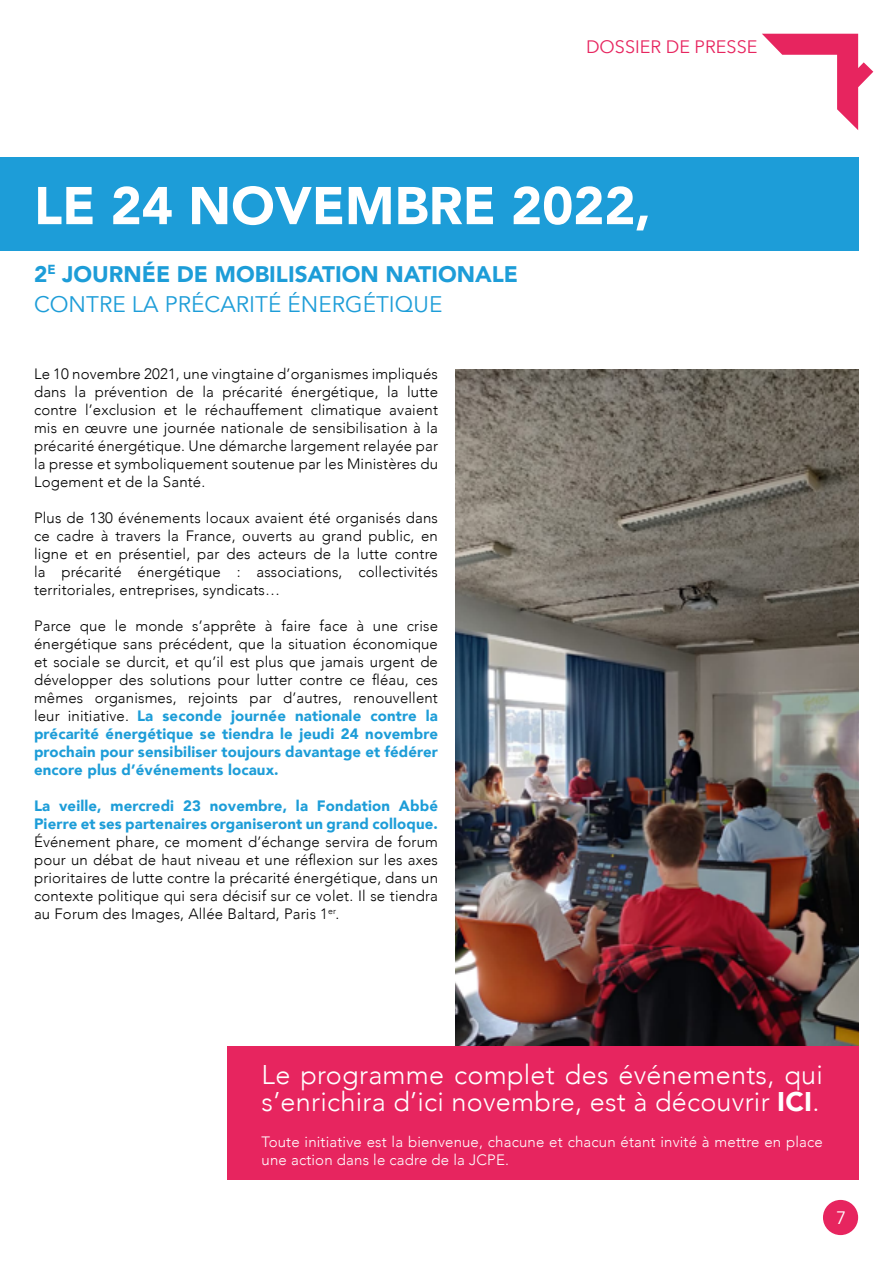
<style>
.page{position:relative;width:893px;height:1263px;background:#fff}
.page>*{position:absolute;margin:0;border:0;box-sizing:border-box;transform-origin:0 0}
.t1{font:900 52.5px "Avenir";color:#fff}
.t2{font:300 27px/27px "Avenir";letter-spacing:.01em;color:#fff}
.t3{font:900 22.5px/30px "Avenir";color:#1d9dd8}
.t4{font:18px "Avenir Next";color:#e7255f}
.t5{font:18px "Avenir Next";color:#fff}
.t6{font:300 15px/18px "Avenir";letter-spacing:.01em;color:#000;text-align:justify}
.t7{font:300 15px/18px "Avenir";letter-spacing:.01em;color:#fff}
.t8{font:900 15px/18px "Avenir";letter-spacing:.01em;color:#1d9dd8}
.s1{font-weight:400}
.s2{font-weight:900;color:#1d9dd8}
.s3{font-weight:900}
</style>
<div class="page">
<div style="left:0;top:157px;width:859px;height:94px;background:#1d9dd8"></div>
<img style="left:455px;top:370px;width:404px;height:676px">
<div style="left:227px;top:1046px;width:632px;height:133px;background:#e7255f"></div>
<div style="left:823px;top:1200px;width:35px;height:35px;background:#e7255f;border-radius:50%"></div>
<svg style="left:762px;top:34px;width:111px;height:96px"></svg>
<p class="t4" style="left:586px;top:31px;width:173px">DOSSIER DE PRESSE</p>
<h1 class="t1" style="left:34px;top:161px;width:619px">LE 24 NOVEMBRE 2022,</h1>
<h3 class="t3" style="left:34px;top:258px;width:485px">2<sup>E</sup> JOURNÉE DE MOBILISATION NATIONALE<br><span class="s1">CONTRE LA PRÉCARITÉ ÉNERGÉTIQUE</span></h3>
<p class="t6" style="left:34px;top:364px;width:405px">Le 10 novembre 2021, une vingtaine d’organismes impliqués dans la prévention de la précarité énergétique, la lutte contre l’exclusion et le réchauffement climatique avaient mis en œuvre une journée nationale de sensibilisation à la précarité énergétique. Une démarche largement relayée par la presse et symboliquement soutenue par les Ministères du Logement et de la Santé.</p>
<p class="t6" style="left:34px;top:508px;width:405px">Plus de 130 événements locaux avaient été organisés dans ce cadre à travers la France, ouverts au grand public, en ligne et en présentiel, par des acteurs de la lutte contre la précarité énergétique : associations, collectivités territoriales, entreprises, syndicats…</p>
<p class="t6" style="left:34px;top:616px;width:405px">Parce que le monde s’apprête à faire face à une crise énergétique sans précédent, que la situation économique et sociale se durcit, et qu’il est plus que jamais urgent de développer des solutions pour lutter contre ce fléau, ces mêmes organismes, rejoints par d’autres, renouvellent leur initiative. <span class="s2">La seconde journée nationale contre la précarité énergétique se tiendra le jeudi 24 novembre prochain pour sensibiliser toujours davantage et fédérer encore plus d’événements locaux.</span></p>
<p class="t8" style="left:34px;top:796px;width:405px">La veille, mercredi 23 novembre, la Fondation Abbé<br>Pierre et ses partenaires organiseront un grand colloque.</p>
<p class="t6" style="left:34px;top:832px;width:405px">Événement phare, ce moment d’échange servira de forum pour un débat de haut niveau et une réflexion sur les axes prioritaires de lutte contre la précarité énergétique, dans un contexte politique qui sera décisif sur ce volet. Il se tiendra au Forum des Images, Allée Baltard, Paris 1<sup>er</sup>.</p>
<h2 class="t2" style="left:262px;top:1061px;width:563px">Le programme complet des événements, qui s’enrichira d’ici novembre, est à découvrir <span class="s3">ICI</span>.</h2>
<p class="t7" style="left:262px;top:1132px;width:563px">Toute initiative est la bienvenue, chacune et chacun étant invité à mettre en place une action dans le cadre de la JCPE.</p>
<p class="t5" style="left:836px;top:1203px;width:12px">7</p>
</div>
